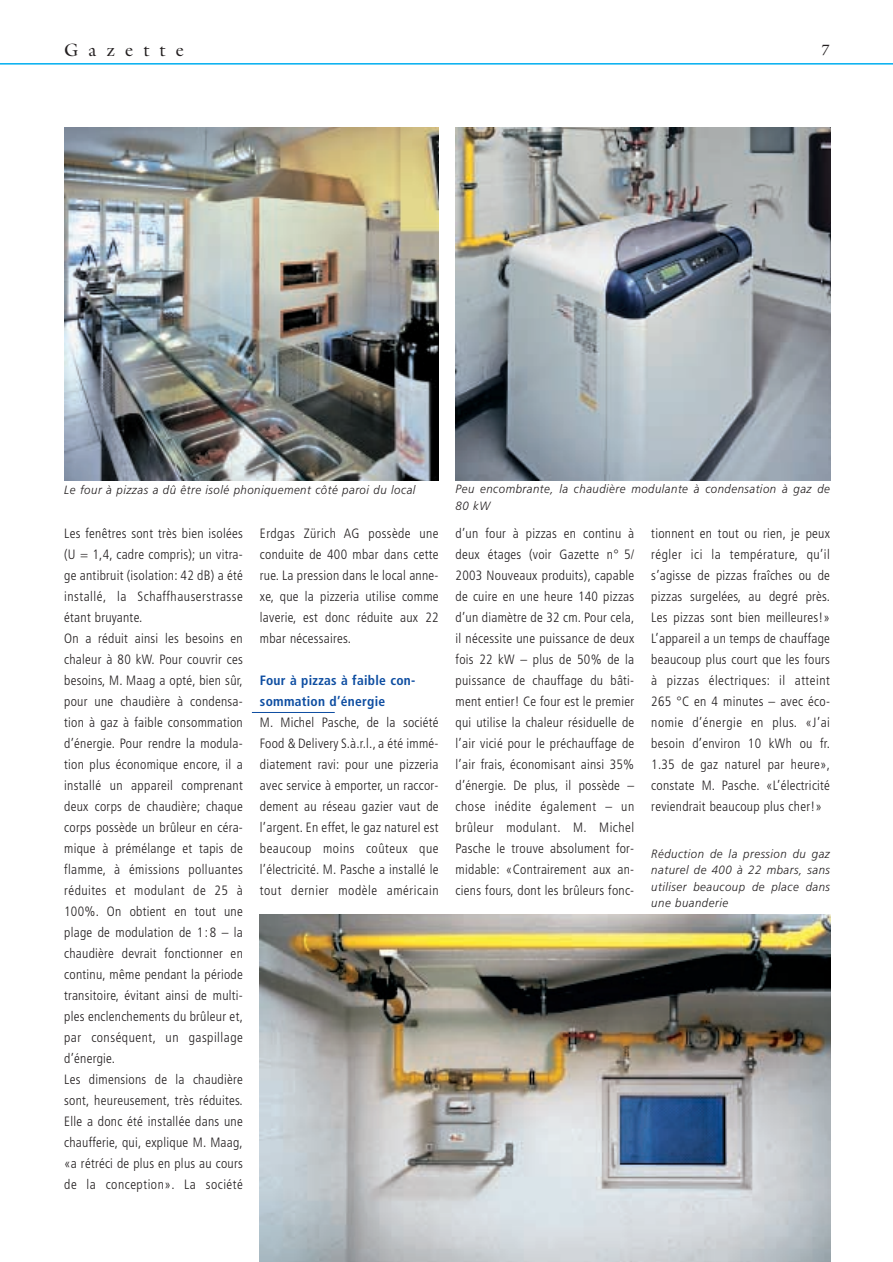
<style>
.page{position:relative;width:893px;height:1262px;background:#fff}
.page>*{position:absolute;margin:0;border:0;box-sizing:border-box;transform-origin:0 0}
.t1{font:18px "Galliard";letter-spacing:.56em;color:#231f20}
.t2{font:15px "Galliard";color:#231f20}
.t3{font:300 condensed 13.5px/21px "Frutiger";letter-spacing:.02em;color:#231f20;text-align:justify}
.t4{font:700 condensed 13.5px/21px "Frutiger";letter-spacing:.02em;color:#0d4da1}
.t5{font:italic 300 12px/16.5px "Frutiger";letter-spacing:.045em;color:#231f20;scale:.95 1}
</style>
<div class="page">
<hr style="left:0;top:63px;width:892px;height:2px;background:#00aeef">
<img style="left:64px;top:128px;width:374px;height:352px">
<img style="left:455px;top:128px;width:375px;height:352px">
<img style="left:260px;top:915px;width:570px;height:346px">
<hr style="left:252px;top:712px;width:83px;height:1px;background:#0d4da1">
<h1 class="t1" style="left:64px;top:43px;width:121px">Gazette</h1>
<p class="t2" style="left:821px;top:45px;width:10px">7</p>
<p class="t5" style="left:64px;top:482px;width:371px">Le four à pizzas a dû être isolé phoniquement côté paroi du local</p>
<p class="t5" style="left:455px;top:482px;width:395px">Peu encombrante, la chaudière modulante à condensation à gaz de<br>80 kW</p>
<p class="t3" style="left:651px;top:524px;width:180px">tionnent en tout ou rien, je peux régler ici la température, qu’il s’agisse de pizzas fraîches ou de pizzas surgelées, au degré près.<br>Les pizzas sont bien meilleures!» L’appareil a un temps de chauffage beaucoup plus court que les fours à pizzas électriques: il atteint 265 °C en 4 minutes – avec éco&shy;nomie d’énergie en plus. «J’ai besoin d’environ 10 kWh ou fr.<br>1.35 de gaz naturel par heure», constate M. Pasche. «L’électricité reviendrait beaucoup plus cher!»</p>
<p class="t5" style="left:651px;top:846px;width:190px;text-align:justify">Réduction de la pression du gaz naturel de 400 à 22 mbars, sans utiliser beaucoup de place dans une buanderie</p>
<p class="t3" style="left:455px;top:524px;width:180px">d’un four à pizzas en continu à deux étages (voir Gazette n° 5/ 2003 Nouveaux produits), capable de cuire en une heure 140 pizzas d’un diamètre de 32 cm. Pour cela, il nécessite une puissance de deux fois 22 kW – plus de 50% de la puissance de chauffage du bâti&shy;ment entier! Ce four est le premier qui utilise la chaleur résiduelle de l’air vicié pour le préchauffage de l’air frais, économisant ainsi 35% d’énergie. De plus, il possède – chose inédite également – un brûleur modulant. M. Michel Pasche le trouve absolument for&shy;midable: «Contrairement aux an&shy;ciens fours, dont les brûleurs fonc-</p>
<p class="t3" style="left:64px;top:524px;width:180px;text-align:left">Les fenêtres sont très bien isolées (U = 1,4, cadre compris); un vitra&shy;ge antibruit (isolation: 42 dB) a été installé, la Schaffhauserstrasse étant bruyante.<br>On a réduit ainsi les besoins en chaleur à 80 kW. Pour couvrir ces besoins, M. Maag a opté, bien sûr, pour une chaudière à condensa&shy;tion à gaz à faible consommation d’énergie. Pour rendre la modula&shy;tion plus économique encore, il a installé un appareil comprenant deux corps de chaudière; chaque corps possède un brûleur en céra&shy;mique à prémélange et tapis de flamme, à émissions polluantes réduites et modulant de 25 à<br>100%. On obtient en tout une plage de modulation de 1:8 – la chaudière devrait fonctionner en continu, même pendant la période transitoire, évitant ainsi de multi&shy;ples enclenchements du brûleur et, par conséquent, un gaspillage d’énergie.<br>Les dimensions de la chaudière sont, heureusement, très réduites.<br>Elle a donc été installée dans une chaufferie, qui, explique M. Maag, «a rétréci de plus en plus au cours de la conception». La société</p>
<p class="t3" style="left:260px;top:524px;width:180px">Erdgas Zürich AG possède une conduite de 400 mbar dans cette rue. La pression dans le local anne&shy;xe, que la pizzeria utilise comme laverie, est donc réduite aux 22 mbar nécessaires.</p>
<p class="t4" style="left:260px;top:671px;width:157px">Four à pizzas à faible con&shy;sommation d’énergie</p>
<p class="t3" style="left:260px;top:713px;width:180px">M. Michel Pasche, de la société Food &amp; Delivery S.à.r.l., a été immé&shy;diatement ravi: pour une pizzeria avec service à emporter, un raccor&shy;dement au réseau gazier vaut de l’argent. En effet, le gaz naturel est beaucoup moins coûteux que l’électricité. M. Pasche a installé le tout dernier modèle américain</p>
</div>
